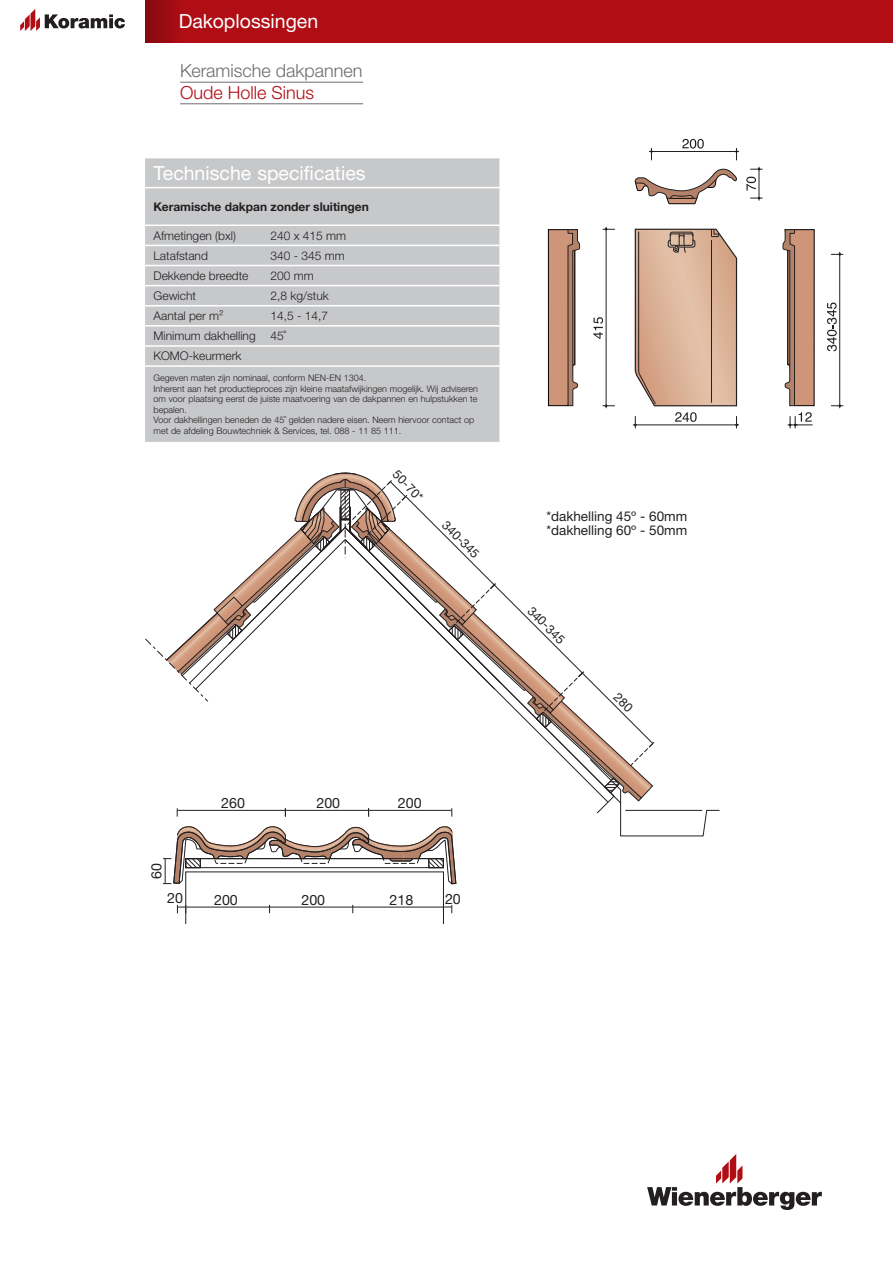
<style>
.page{position:relative;width:893px;height:1263px;background:#fff}
.page>*{position:absolute;margin:0;border:0;box-sizing:border-box;transform-origin:0 0}
._04A_Sub-Headline_55{font:19.5px "Helvetica Neue LTW1 G";color:#fff}
.t1{font:300 18px "Helvetica Neue LTW1 G";color:#6c6d70}
.t2{font:300 18px "Helvetica Neue LTW1 G";color:#b00d15}
.t3{font:14.25px "Helvetica Neue LTW1 G";color:#231f20}
.t4{font:13.5px "Helvetica Neue LTW1 G";color:#231f20}
.t5{font:12.45px "Helvetica Neue LTW1 G";color:#231f20}
._09A_technisch_lijn{font:300 12px "Helvetica Neue LTW1 G";color:#231f20}
._09A_technisch_lijn-2{font:700 12px "Helvetica Neue LTW1 G";color:#231f20}
.t6{font:300 9px/10.5px "Helvetica Neue LTW1 G";color:#231f20;text-align:justify}
</style>
<div class="page">
<svg style="left:20px;top:9px;width:105px;height:22px"></svg>
<div style="left:145px;top:0;width:748px;height:43px;background:#b00d15"></div>
<svg style="left:145px;top:0;width:30px;height:43px"></svg>
<hr style="left:180px;top:82px;width:183px;height:1px;background:#6c6d70">
<hr style="left:180px;top:103px;width:183px;height:1px;background:#6c6d70">
<svg style="left:647px;top:1154px;width:175px;height:56px"></svg>
<div style="left:145px;top:158px;width:354px;height:284px;background:#c7c8ca"></div>
<hr style="left:145px;top:187px;width:356px;height:1px;background:#fff">
<hr style="left:145px;top:225px;width:356px;height:1px;background:#fff">
<hr style="left:145px;top:245px;width:356px;height:1px;background:#fff">
<hr style="left:145px;top:265px;width:356px;height:1px;background:#fff">
<hr style="left:145px;top:285px;width:356px;height:1px;background:#fff">
<hr style="left:145px;top:305px;width:356px;height:1px;background:#fff">
<hr style="left:145px;top:325px;width:356px;height:2px;background:#fff">
<hr style="left:145px;top:345px;width:356px;height:2px;background:#fff">
<svg style="left:499px;top:226px;width:1px;height:139px"></svg>
<hr style="left:145px;top:365px;width:356px;height:2px;background:#fff">
<svg style="left:788px;top:412px;width:24px;height:16px"></svg>
<svg style="left:603px;top:405px;width:12px;height:3px"></svg>
<svg style="left:603px;top:227px;width:12px;height:3px"></svg>
<hr style="left:606px;top:229px;width:1px;height:177px;background:#231f20">
<svg style="left:593px;top:317px;width:10px;height:22px"></svg>
<svg style="left:649px;top:148px;width:4px;height:12px"></svg>
<svg style="left:735px;top:148px;width:4px;height:12px"></svg>
<hr style="left:651px;top:151px;width:85px;height:1px;background:#231f20">
<svg style="left:682px;top:139px;width:22px;height:10px"></svg>
<svg style="left:831px;top:405px;width:12px;height:3px"></svg>
<svg style="left:831px;top:252px;width:12px;height:3px"></svg>
<hr style="left:839px;top:254px;width:1px;height:152px;background:#231f20">
<svg style="left:827px;top:303px;width:10px;height:48px"></svg>
<svg style="left:746px;top:167px;width:16px;height:33px"></svg>
<svg style="left:548px;top:229px;width:32px;height:177px;background:#ba907c"></svg>
<svg style="left:782px;top:229px;width:33px;height:177px;background:#bb927e"></svg>
<svg style="left:635px;top:168px;width:102px;height:36px"></svg>
<svg style="left:633px;top:228px;width:106px;height:200px;background:#d5b6a1"></svg>
<svg style="left:145px;top:472px;width:575px;height:451px"></svg>
<h1 class="_04A_Sub-Headline_55" style="left:179px;top:9px;width:141px">Dakoplossingen</h1>
<h2 class="t1" style="left:180px;top:60px;width:184px">Keramische dakpannen</h2>
<h2 class="t2" style="left:180px;top:81px;width:136px">Oude Holle Sinus</h2>
<p class="_04A_Sub-Headline_55" style="left:154px;top:161px;width:214px">Technische specificaties</p>
<p class="_09A_technisch_lijn-2" style="left:154px;top:199px;width:217px">Keramische dakpan zonder sluitingen</p>
<p class="_09A_technisch_lijn" style="left:154px;top:228px;width:84px">Afmetingen (bxl)</p>
<p class="_09A_technisch_lijn" style="left:271px;top:228px;width:77px">240 x 415 mm</p>
<p class="_09A_technisch_lijn" style="left:154px;top:248px;width:56px">Latafstand</p>
<p class="_09A_technisch_lijn" style="left:271px;top:248px;width:76px">340 - 345 mm</p>
<p class="_09A_technisch_lijn" style="left:154px;top:268px;width:96px">Dekkende breedte</p>
<p class="_09A_technisch_lijn" style="left:271px;top:268px;width:45px">200 mm</p>
<p class="_09A_technisch_lijn" style="left:154px;top:288px;width:44px">Gewicht</p>
<p class="_09A_technisch_lijn" style="left:271px;top:288px;width:60px">2,8 kg/stuk</p>
<p class="_09A_technisch_lijn" style="left:154px;top:308px;width:72px">Aantal per m²</p>
<p class="_09A_technisch_lijn" style="left:271px;top:308px;width:59px">14,5 - 14,7</p>
<p class="_09A_technisch_lijn" style="left:154px;top:329px;width:134px">Minimum dakhelling 45˚</p>
<p class="_09A_technisch_lijn" style="left:154px;top:349px;width:90px">KOMO-keurmerk</p>
<p class="t6" style="left:154px;top:373px;width:214px">Gegeven maten zijn nominaal, conform NEN-EN 1304.</p>
<p class="t6" style="left:154px;top:383px;width:326px">Inherent aan het productieproces zijn kleine maatafwijkingen mogelijk. Wij adviseren om voor plaatsing eerst de juiste maatvoering van de dakpannen en hulpstukken te bepalen.</p>
<p class="t6" style="left:154px;top:415px;width:322px">Voor dakhellingen beneden de 45˚ gelden nadere eisen. Neem hiervoor contact op met de afdeling Bouwtechniek &amp; Services, tel. 088 - 11 85 111.</p>
<p class="t5" style="left:400px;top:467px;width:39px;rotate:45deg">50-70*</p>
<p class="t5" style="left:450px;top:518px;width:48px;rotate:45deg">340-345</p>
<p class="t4" style="left:546px;top:508px;width:142px">*dakhelling 45º - 60mm</p>
<p class="t4" style="left:546px;top:522px;width:142px">*dakhelling 60º - 50mm</p>
<p class="t5" style="left:535px;top:603px;width:48px;rotate:45deg">340-345</p>
<p class="t3" style="left:148px;top:879px;width:17px;rotate:-90deg">60</p>
<p class="t3" style="left:221px;top:794px;width:25px">260</p>
<p class="t3" style="left:316px;top:794px;width:25px">200</p>
<p class="t3" style="left:398px;top:794px;width:25px">200</p>
<p class="t3" style="left:167px;top:889px;width:17px">20</p>
<p class="t3" style="left:214px;top:891px;width:25px">200</p>
<p class="t3" style="left:301px;top:891px;width:25px">200</p>
<p class="t3" style="left:390px;top:891px;width:25px">218</p>
<p class="t3" style="left:445px;top:890px;width:17px">20</p>
</div>
